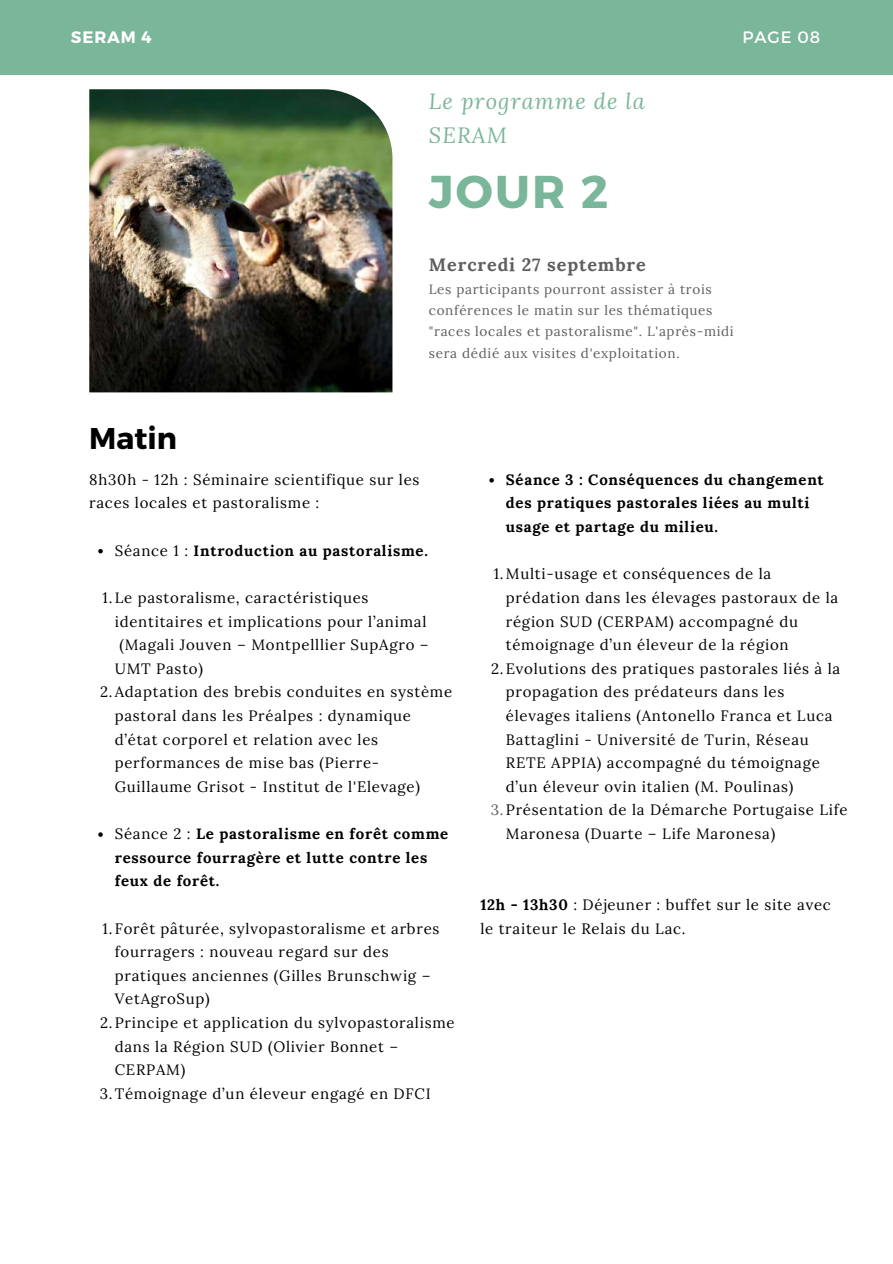
<style>
.page{position:relative;width:893px;height:1264px;background:#fff}
.page>*{position:absolute;margin:0;border:0;box-sizing:border-box;transform-origin:0 0}
.t1{font:700 45.9px "Montserrat";color:#7ab699}
.t2{font:700 30px "Montserrat";color:#000}
.t3{font:italic 21.9px/33.8px "Lora";letter-spacing:.05em;color:#7ab699}
.t4{font:700 18px "Lora";letter-spacing:.05em;color:#5e5e5e}
.t5{font:700 16.5px "Montserrat";letter-spacing:.05em;color:#fff}
.t6{font:16.5px "Montserrat";letter-spacing:.05em;color:#fff}
.t7{font:15px/23.5px "Lora";letter-spacing:.05em;color:#000}
.t8{font:700 15px/23.5px "Lora";letter-spacing:.05em;color:#000}
.t9{font:13.5px/21.1px "Lora";letter-spacing:.05em;color:#5e5e5e}
.s1{font-weight:400}
.s2{color:#5e5e5e}
.s3{font-weight:700}
</style>
<div class="page">
<img style="left:89px;top:89px;width:303px;height:303px">
<svg style="left:489px;top:478px;width:5px;height:4px"></svg>
<svg style="left:98px;top:549px;width:5px;height:4px"></svg>
<svg style="left:98px;top:832px;width:5px;height:4px"></svg>
<div style="left:0;top:0;width:892px;height:74px;background:#7ab699"></div>
<p class="t5" style="left:71px;top:27px;width:82px">SERAM 4</p>
<p class="t6" style="left:742px;top:27px;width:79px">PAGE 08</p>
<h3 class="t3" style="left:429px;top:84px;width:217px">Le programme de la<br>SERAM</h3>
<h1 class="t1" style="left:429px;top:162px;width:181px">JOUR 2</h1>
<h2 class="t2" style="left:89px;top:419px;width:89px">Matin</h2>
<p class="t4" style="left:429px;top:253px;width:218px">Mercredi 27 septembre</p>
<p class="t9" style="left:429px;top:278px;width:306px">Les participants pourront assister à trois conférences le matin sur les thématiques "races locales et pastoralisme". L'après-midi sera dédié aux visites d'exploitation.</p>
<p class="t7" style="left:89px;top:467px;width:332px">8h30h - 12h : Séminaire scientifique sur les races locales et pastoralisme :</p>
<p class="t8" style="left:115px;top:538px;width:314px"><span class="s1">Séance 1 :</span> Introduction au pastoralisme.</p>
<p class="t7" style="left:103px;top:585px;width:267px">1.Le pastoralisme, caractéristiques</p>
<p class="t7" style="left:115px;top:609px;width:313px">identitaires et implications pour l’animal</p>
<p class="t7" style="left:119px;top:633px;width:311px">(Magali Jouven – Montpelllier SupAgro –</p>
<p class="t7" style="left:115px;top:656px;width:90px">UMT Pasto)</p>
<p class="t7" style="left:100px;top:680px;width:353px">2.Adaptation des brebis conduites en système</p>
<p class="t7" style="left:115px;top:703px;width:297px">pastoral dans les Préalpes : dynamique</p>
<p class="t7" style="left:115px;top:727px;width:265px">d’état corporel et relation avec les</p>
<p class="t7" style="left:115px;top:751px;width:266px">performances de mise bas (Pierre-</p>
<p class="t7" style="left:115px;top:774px;width:307px">Guillaume Grisot - Institut de l'Elevage)</p>
<p class="t8" style="left:115px;top:821px;width:335px"><span class="s1">Séance 2 :</span> Le pastoralisme en forêt comme ressource fourragère et lutte contre les feux de forêt.</p>
<p class="t7" style="left:103px;top:916px;width:338px">1.Forêt pâturée, sylvopastoralisme et arbres</p>
<p class="t7" style="left:115px;top:939px;width:275px">fourragers : nouveau regard sur des</p>
<p class="t7" style="left:115px;top:963px;width:317px">pratiques anciennes (Gilles Brunschwig –</p>
<p class="t7" style="left:115px;top:987px;width:97px">VetAgroSup)</p>
<p class="t7" style="left:100px;top:1010px;width:356px">2.Principe et application du sylvopastoralisme</p>
<p class="t7" style="left:115px;top:1034px;width:285px">dans la Région SUD (Olivier Bonnet –</p>
<p class="t7" style="left:115px;top:1057px;width:72px">CERPAM)</p>
<p class="t7" style="left:100px;top:1081px;width:332px">3.Témoignage d’un éleveur engagé en DFCI</p>
<p class="t8" style="left:506px;top:467px;width:319px">Séance 3 : Conséquences du changement des pratiques pastorales liées au multi usage et partage du milieu.</p>
<p class="t7" style="left:493px;top:562px;width:279px">1.Multi-usage et conséquences de la</p>
<p class="t7" style="left:506px;top:585px;width:334px">prédation dans les élevages pastoraux de la</p>
<p class="t7" style="left:506px;top:609px;width:294px">région SUD (CERPAM) accompagné du</p>
<p class="t7" style="left:506px;top:633px;width:284px">témoignage d’un éleveur de la région</p>
<p class="t7" style="left:491px;top:656px;width:350px">2.Evolutions des pratiques pastorales liés à la</p>
<p class="t7" style="left:506px;top:680px;width:280px">propagation des prédateurs dans les</p>
<p class="t7" style="left:506px;top:703px;width:328px">élevages italiens (Antonello Franca et Luca</p>
<p class="t7" style="left:506px;top:727px;width:304px">Battaglini - Université de Turin, Réseau</p>
<p class="t7" style="left:506px;top:751px;width:315px">RETE APPIA) accompagné du témoignage</p>
<p class="t7" style="left:506px;top:774px;width:289px">d’un éleveur ovin italien (M. Poulinas)</p>
<p class="t7" style="left:491px;top:798px;width:358px"><span class="s2">3.</span>Présentation de la Démarche Portugaise Life</p>
<p class="t7" style="left:506px;top:821px;width:271px">Maronesa (Duarte – Life Maronesa)</p>
<p class="t7" style="left:480px;top:892px;width:352px"><span class="s3">12h - 13h30</span> : Déjeuner : buffet sur le site avec le traiteur le Relais du Lac.</p>
</div>
